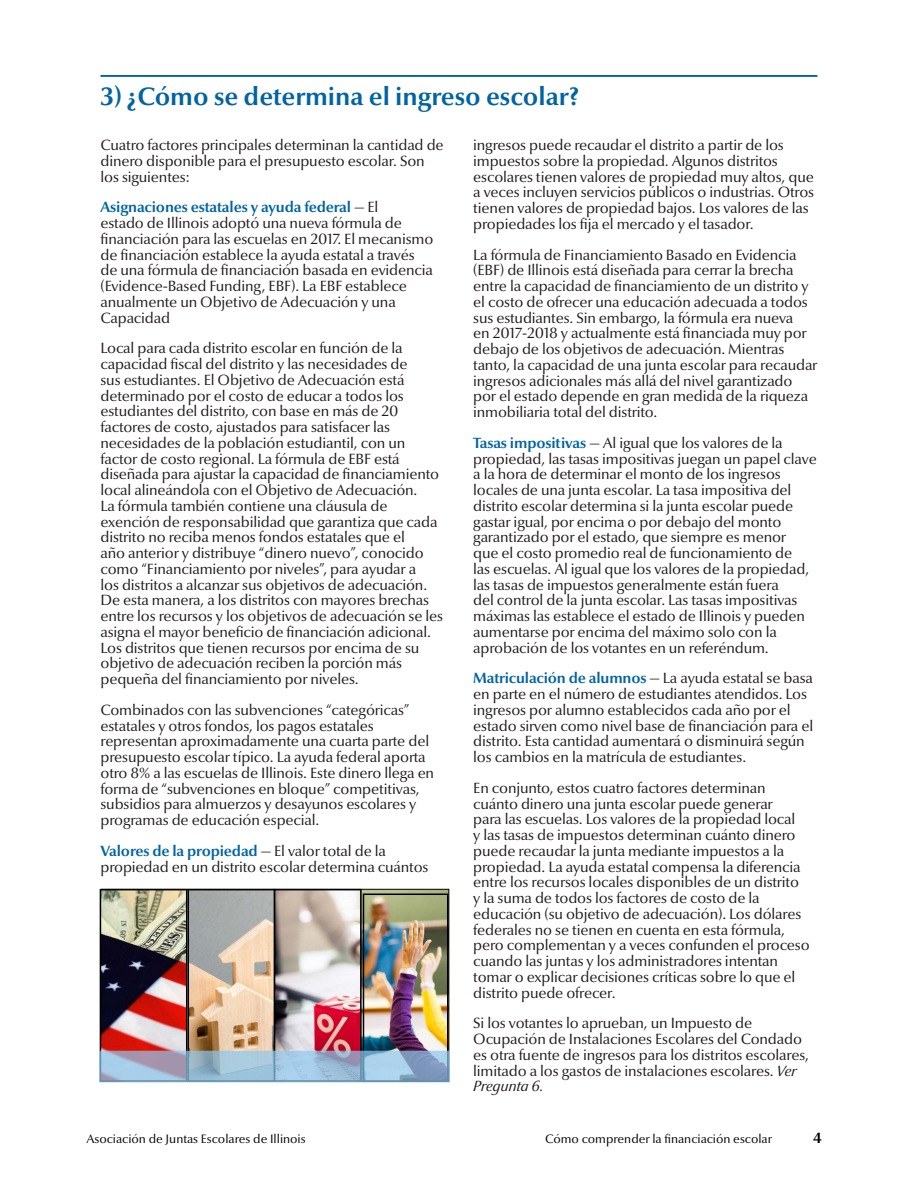
<style>
.page{position:relative;width:918px;height:1188px;background:#fff}
.page>*{position:absolute;margin:0;border:0;box-sizing:border-box;transform-origin:0 0}
.t1{font:700 25.5px "Optima Nova LT Pro";color:#0064a4}
.t2{font:700 15.15px "Optima Nova LT Pro";color:#000}
.t3{font:15px/15.8px "Optima Nova LT Pro";letter-spacing:-.01em;color:#1f181a}
.t4{font:12.3px "Optima Nova LT Pro";color:#000}
.s1{font-weight:700;color:#0064a4}
.s2{font-style:italic}
</style>
<div class="page">
<img style="left:362px;top:891px;width:85px;height:160px">
<img style="left:103px;top:892px;width:256px;height:159px">
<div style="left:100px;top:889px;width:88px;height:193px;border:2px solid #000"></div>
<div style="left:187px;top:889px;width:88px;height:193px;border:2px solid #000"></div>
<div style="left:274px;top:889px;width:88px;height:193px;border:2px solid #000"></div>
<div style="left:363px;top:894px;width:85px;height:188px;border:2px solid #000"></div>
<svg style="left:99px;top:1051px;width:351px;height:32px"></svg>
<hr style="left:100px;top:75px;width:717px;height:2px;background:#0064a4">
<h1 class="t1" style="left:100px;top:80px;width:480px">3) ¿Cómo se determina el ingreso escolar?</h1>
<p class="t3" style="left:100px;top:137px;width:345px">Cuatro factores principales determinan la cantidad de dinero disponible para el presupuesto escolar. Son los siguientes:</p>
<p class="t3" style="left:100px;top:199px;width:334px"><span class="s1">Asignaciones estatales y ayuda federal</span> — El<br>estado de Illinois adoptó una nueva fórmula de financiación para las escuelas en 2017. El mecanismo de financiación establece la ayuda estatal a través de una fórmula de financiación basada en evidencia (Evidence-Based Funding, EBF). La EBF establece anualmente un Objetivo de Adecuación y una Capacidad</p>
<p class="t3" style="left:100px;top:340px;width:344px">Local para cada distrito escolar en función de la capacidad fiscal del distrito y las necesidades de<br>sus estudiantes. El Objetivo de Adecuación está determinado por el costo de educar a todos los estudiantes del distrito, con base en más de 20 factores de costo, ajustados para satisfacer las necesidades de la población estudiantil, con un factor de costo regional. La fórmula de EBF está diseñada para ajustar la capacidad de financiamiento local alineándola con el Objetivo de Adecuación.<br>La fórmula también contiene una cláusula de exención de responsabilidad que garantiza que cada distrito no reciba menos fondos estatales que el<br>año anterior y distribuye “dinero nuevo”, conocido como “Financiamiento por niveles”, para ayudar a<br>los distritos a alcanzar sus objetivos de adecuación.<br>De esta manera, a los distritos con mayores brechas entre los recursos y los objetivos de adecuación se les asigna el mayor beneficio de financiación adicional.<br>Los distritos que tienen recursos por encima de su objetivo de adecuación reciben la porción más pequeña del financiamiento por niveles.</p>
<p class="t3" style="left:100px;top:702px;width:335px">Combinados con las subvenciones “categóricas” estatales y otros fondos, los pagos estatales representan aproximadamente una cuarta parte del presupuesto escolar típico. La ayuda federal aporta otro 8% a las escuelas de Illinois. Este dinero llega en forma de “subvenciones en bloque” competitivas, subsidios para almuerzos y desayunos escolares y programas de educación especial.</p>
<p class="t3" style="left:100px;top:843px;width:330px"><span class="s1">Valores de la propiedad</span> — El valor total de la propiedad en un distrito escolar determina cuántos</p>
<p class="t3" style="left:473px;top:137px;width:343px">ingresos puede recaudar el distrito a partir de los impuestos sobre la propiedad. Algunos distritos escolares tienen valores de propiedad muy altos, que a veces incluyen servicios públicos o industrias. Otros tienen valores de propiedad bajos. Los valores de las propiedades los fija el mercado y el tasador.</p>
<p class="t3" style="left:473px;top:247px;width:346px">La fórmula de Financiamiento Basado en Evidencia (EBF) de Illinois está diseñada para cerrar la brecha entre la capacidad de financiamiento de un distrito y el costo de ofrecer una educación adecuada a todos sus estudiantes. Sin embargo, la fórmula era nueva<br>en 2017-2018 y actualmente está financiada muy por debajo de los objetivos de adecuación. Mientras tanto, la capacidad de una junta escolar para recaudar ingresos adicionales más allá del nivel garantizado por el estado depende en gran medida de la riqueza inmobiliaria total del distrito.</p>
<p class="t3" style="left:473px;top:435px;width:345px"><span class="s1">Tasas impositivas</span> — Al igual que los valores de la propiedad, las tasas impositivas juegan un papel clave a la hora de determinar el monto de los ingresos locales de una junta escolar. La tasa impositiva del distrito escolar determina si la junta escolar puede gastar igual, por encima o por debajo del monto garantizado por el estado, que siempre es menor<br>que el costo promedio real de funcionamiento de<br>las escuelas. Al igual que los valores de la propiedad, las tasas de impuestos generalmente están fuera<br>del control de la junta escolar. Las tasas impositivas máximas las establece el estado de Illinois y pueden aumentarse por encima del máximo solo con la aprobación de los votantes en un referéndum.</p>
<p class="t3" style="left:473px;top:670px;width:342px"><span class="s1">Matriculación de alumnos</span> — La ayuda estatal se basa en parte en el número de estudiantes atendidos. Los ingresos por alumno establecidos cada año por el estado sirven como nivel base de financiación para el distrito. Esta cantidad aumentará o disminuirá según los cambios en la matrícula de estudiantes.</p>
<p class="t3" style="left:473px;top:780px;width:338px">En conjunto, estos cuatro factores determinan cuánto dinero una junta escolar puede generar<br>para las escuelas. Los valores de la propiedad local<br>y las tasas de impuestos determinan cuánto dinero puede recaudar la junta mediante impuestos a la propiedad. La ayuda estatal compensa la diferencia entre los recursos locales disponibles de un distrito y la suma de todos los factores de costo de la educación (su objetivo de adecuación). Los dólares federales no se tienen en cuenta en esta fórmula, pero complementan y a veces confunden el proceso cuando las juntas y los administradores intentan tomar o explicar decisiones críticas sobre lo que el distrito puede ofrecer.</p>
<p class="t3" style="left:473px;top:1015px;width:337px">Si los votantes lo aprueban, un Impuesto de Ocupación de Instalaciones Escolares del Condado es otra fuente de ingresos para los distritos escolares, limitado a los gastos de instalaciones escolares. <span class="s2">Ver Pregunta 6.</span></p>
<p class="t4" style="left:86px;top:1131px;width:221px">Asociación de Juntas Escolares de Illinois</p>
<p class="t4" style="left:545px;top:1131px;width:228px">Cómo comprender la financiación escolar</p>
<p class="t2" style="left:813px;top:1129px;width:10px">4</p>
</div>
